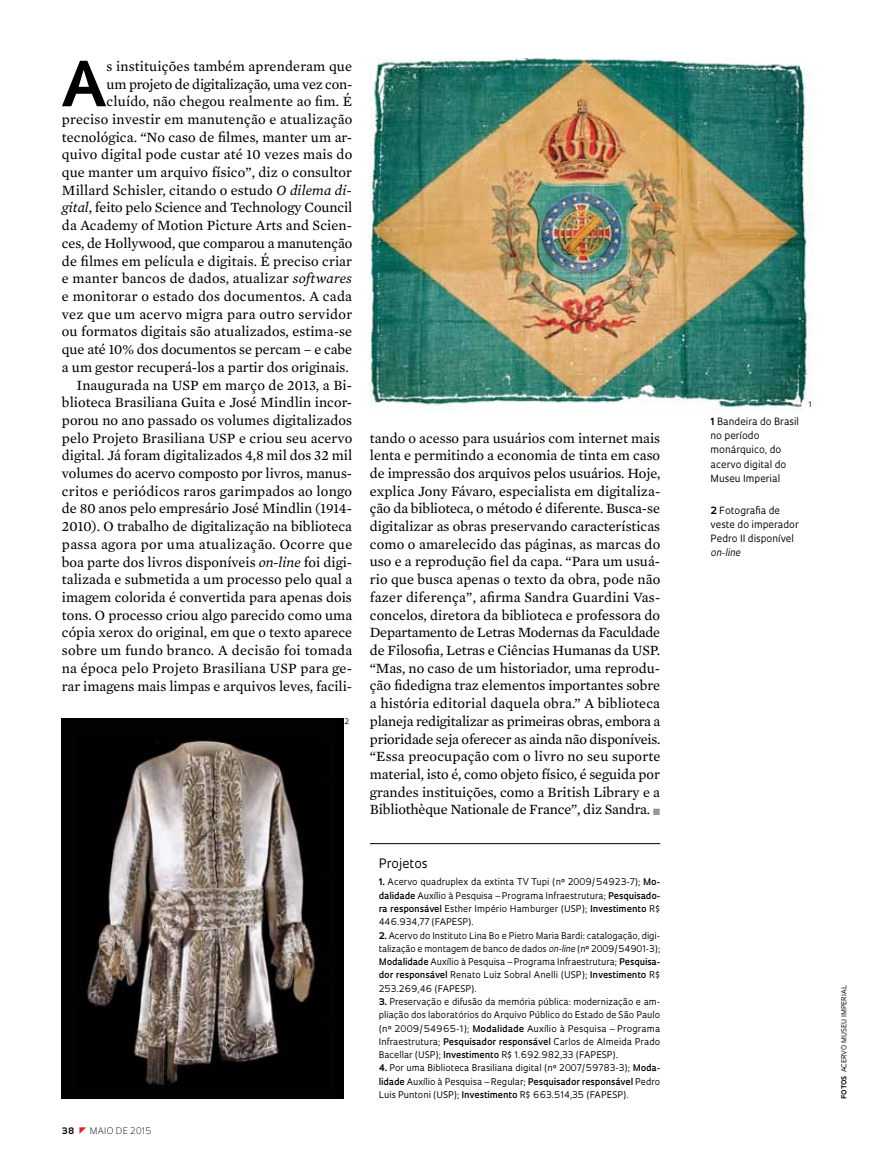
<style>
.page{position:relative;width:885px;height:1169px;background:#fff}
.page>*{position:absolute;margin:0;border:0;box-sizing:border-box;transform-origin:0 0}
.t1{font:700 60.45px "Oculum";color:#000}
.t2{font:14.4px/17.7px "Mercury Text G2";color:#000;text-align:right}
.t3{font:12.6px "Oculum";color:#000}
.t4{font:9.75px/14.1px "Oculum";color:#000}
.t5{font:italic 9.75px "Oculum";color:#000}
.t6{font:9px/13.2px "Oculum";color:#000;text-align:justify}
.t7{font:300 8.7px "Oculum";letter-spacing:.02em;color:#000}
.t8{font:700 8.7px "Oculum";color:#000}
.t9{font:7.35px "Oculum";color:#000}
.t10{font:6.75px "Oculum";letter-spacing:.015em;color:#000}
.s1{font-style:italic}
.s2{color:#939598}
.s3{font-weight:700}
.s4{font-weight:600}
</style>
<div class="page">
<hr style="left:370px;top:843px;width:290px;height:1px;background:#000">
<img style="left:370px;top:58px;width:440px;height:353px">
<img style="left:62px;top:718px;width:281px;height:380px">
<p class="t2" style="left:62px;top:56px;width:292px">s instituições também aprenderam que<br>um projeto de digitalização, uma vez con&shy;cluído, não chegou realmente ao fim. É preciso investir em manutenção e atualização tecnológica. “No caso de filmes, manter um ar&shy;quivo digital pode custar até 10 vezes mais do que manter um arquivo físico”, diz o consultor Millard Schisler, citando o estudo <span class="s1">O dilema di&shy;gital</span>, feito pelo Science and Technology Council da Academy of Motion Picture Arts and Scien&shy;ces, de Hollywood, que comparou a manutenção de filmes em película e digitais. É preciso criar e manter bancos de dados, atualizar <span class="s1">softwares </span>e monitorar o estado dos documentos. A cada vez que um acervo migra para outro servidor ou formatos digitais são atualizados, estima-se que até 10% dos documentos se percam – e cabe a um gestor recuperá-los a partir dos originais.<br>Inaugurada na USP em março de 2013, a Bi&shy;blioteca Brasiliana Guita e José Mindlin incor&shy;porou no ano passado os volumes digitalizados pelo Projeto Brasiliana USP e criou seu acervo digital. Já foram digitalizados 4,8 mil dos 32 mil volumes do acervo composto por livros, manus&shy;critos e periódicos raros garimpados ao longo de 80 anos pelo empresário José Mindlin (1914- 2010). O trabalho de digitalização na biblioteca passa agora por uma atualização. Ocorre que boa parte dos livros disponíveis <span class="s1">on-line</span> foi digi&shy;talizada e submetida a um processo pelo qual a imagem colorida é convertida para apenas dois tons. O processo criou algo parecido como uma cópia xerox do original, em que o texto aparece sobre um fundo branco. A decisão foi tomada na época pelo Projeto Brasiliana USP para ge&shy;rar imagens mais limpas e arquivos leves, facili-</p>
<h1 class="t1" style="left:60px;top:43px;width:45px">A</h1>
<p class="t8" style="left:62px;top:1124px;width:14px">38</p>
<p class="t7" style="left:90px;top:1124px;width:63px">MAIO DE 2015</p>
<p class="t9" style="left:345px;top:716px;width:6px">2</p>
<p class="t2" style="left:370px;top:428px;width:292px;text-align:justify">tando o acesso para usuários com internet mais lenta e permitindo a economia de tinta em caso de impressão dos arquivos pelos usuários. Hoje, explica Jony Fávaro, especialista em digitaliza&shy;ção da biblioteca, o método é diferente. Busca-se digitalizar as obras preservando características como o amarelecido das páginas, as marcas do uso e a reprodução fiel da capa. “Para um usuá&shy;rio que busca apenas o texto da obra, pode não fazer diferença”, afirma Sandra Guardini Vas&shy;concelos, diretora da biblioteca e professora do Departamento de Letras Modernas da Faculdade de Filosofia, Letras e Ciências Humanas da USP. “Mas, no caso de um historiador, uma reprodu&shy;ção fidedigna traz elementos importantes sobre a história editorial daquela obra.” A biblioteca planeja redigitalizar as primeiras obras, embora a prioridade seja oferecer as ainda não disponíveis. “Essa preocupação com o livro no seu suporte material, isto é, como objeto físico, é seguida por grandes instituições, como a British Library e a Bibliothèque Nationale de France”, diz Sandra. <span class="s2">■</span></p>
<p class="t3" style="left:379px;top:855px;width:50px">Projetos</p>
<p class="t6" style="left:379px;top:875px;width:283px"><span class="s3">1.</span> Acervo quadruplex da extinta TV Tupi (nº 2009/54923-7); <span class="s4">Mo&shy;dalidade</span> Auxílio à Pesquisa – Programa I nfraestrutura; <span class="s4">Pesquisado&shy;ra responsável</span> Esther I mpério Hamburger (USP); <span class="s4">Investimento</span> R$ 446.934,77 (FAPESP).</p>
<p class="t6" style="left:379px;top:928px;width:283px"><span class="s3">2.</span> Acervo do I nstituto Lina Bo e Pietro M aria Bardi: catalogação, digi&shy;talização e montagem de banco de dados <span class="s1">on-line</span> (nº 2009/54901-3); <span class="s4">Modalidade</span> Auxílio à Pesquisa – Programa I nfraestrutura; <span class="s4">Pesquisa&shy;dor responsável</span> Renato Luiz Sobral Anelli (USP); <span class="s4">Investimento</span> R$ 253.269,46 (FAPESP).</p>
<p class="t6" style="left:379px;top:994px;width:283px"><span class="s3">3.</span> Preservação e difusão da memória pública: modernização e am&shy;pliação dos laboratórios do Arquivo Público do Estado de São Paulo (nº 2009/54965-1); <span class="s4">Modalidade</span> Auxílio à Pesquisa – Programa I nfraestrutura; <span class="s4">Pesquisador responsável</span> Carlos de Almeida Prado Bacellar (USP); <span class="s4">Investimento</span> R$ 1.692.982,33 (FAPESP).</p>
<p class="t6" style="left:379px;top:1061px;width:283px"><span class="s3">4.</span> Por uma Biblioteca Brasiliana digital (nº 2007/59783-3); <span class="s4">Moda&shy;lidade</span> Auxílio à Pesquisa – Regular; <span class="s4">Pesquisador responsável</span> Pedro Luis Puntoni (USP); <span class="s4">Investimento</span> R$ 663.514,35 (FAPESP).</p>
<p class="t4" style="left:711px;top:414px;width:90px"><span class="s3">1</span> Bandeira do Brasil no período monárquico, do acervo digital do<br>M useu I mperial</p>
<p class="t4" style="left:711px;top:502px;width:90px"><span class="s3">2</span> Fotografia de veste do imperador<br>Pedro II disponível</p>
<p class="t5" style="left:711px;top:546px;width:31px">on-line</p>
<p class="t9" style="left:809px;top:400px;width:5px">1</p>
<p class="t10" style="left:840px;top:1098px;width:115px;rotate:-90deg"><span class="s3">fotos</span> acervo museu imperial</p>
</div>
